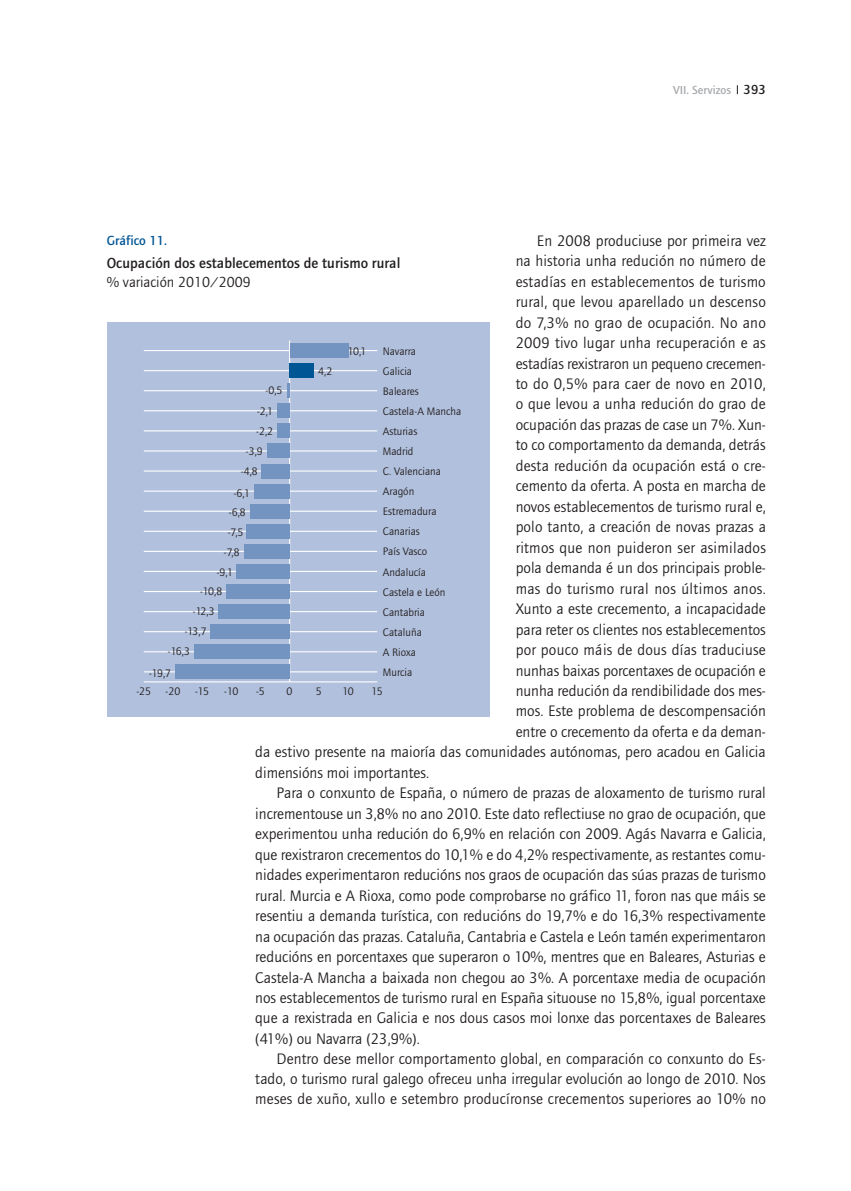
<style>
.page{position:relative;width:851px;height:1191px;background:#fff}
.page>*{position:absolute;margin:0;border:0;box-sizing:border-box;transform-origin:0 0}
.t1{font:15.75px "Foundry Journal";color:#231f20}
.t2{font:15.75px "Foundry Journal";letter-spacing:.02em;color:#231f20}
.t3{font:500 15px "Foundry Journal";color:#231f20}
.t4{font:15px "Foundry Journal";color:#231f20}
.t5{font:500 13.5px "Foundry Journal";color:#005595}
.t6{font:500 12px "Foundry Journal";color:#a7a9ac}
.t7{font:11.25px/20.4px "Foundry Journal";color:#231f20}
.s1{font-size:13.5px;color:#231f20}
</style>
<div class="page">
<div style="left:107px;top:322px;width:383px;height:394px;background:#b1c0dc"></div>
<hr style="left:144px;top:681px;width:233px;height:1px;background:#fff">
<hr style="left:289px;top:340px;width:1px;height:342px;background:#fff">
<hr style="left:144px;top:671px;width:233px;height:1px;background:#fff">
<hr style="left:144px;top:651px;width:233px;height:1px;background:#fff">
<hr style="left:144px;top:631px;width:233px;height:1px;background:#fff">
<hr style="left:144px;top:611px;width:233px;height:1px;background:#fff">
<hr style="left:144px;top:591px;width:233px;height:1px;background:#fff">
<hr style="left:144px;top:571px;width:233px;height:1px;background:#fff">
<hr style="left:144px;top:551px;width:233px;height:1px;background:#fff">
<hr style="left:144px;top:531px;width:233px;height:1px;background:#fff">
<hr style="left:144px;top:510px;width:233px;height:2px;background:#fff">
<hr style="left:144px;top:490px;width:233px;height:2px;background:#fff">
<hr style="left:144px;top:470px;width:233px;height:1px;background:#fff">
<hr style="left:144px;top:450px;width:233px;height:1px;background:#fff">
<hr style="left:144px;top:430px;width:233px;height:1px;background:#fff">
<hr style="left:144px;top:410px;width:233px;height:1px;background:#fff">
<hr style="left:144px;top:390px;width:233px;height:1px;background:#fff">
<hr style="left:144px;top:370px;width:233px;height:1px;background:#fff">
<hr style="left:144px;top:350px;width:233px;height:1px;background:#fff">
<div style="left:289px;top:343px;width:59px;height:15px;background:#7393c1"></div>
<div style="left:289px;top:363px;width:25px;height:15px;background:#005595"></div>
<svg style="left:287px;top:383px;width:2px;height:15px"></svg>
<div style="left:277px;top:403px;width:12px;height:15px;background:#7393c1"></div>
<div style="left:277px;top:424px;width:12px;height:14px;background:#7393c1"></div>
<div style="left:267px;top:444px;width:22px;height:14px;background:#7393c1"></div>
<div style="left:261px;top:464px;width:28px;height:14px;background:#7393c1"></div>
<div style="left:254px;top:484px;width:35px;height:14px;background:#7393c1"></div>
<div style="left:250px;top:504px;width:39px;height:14px;background:#7393c1"></div>
<div style="left:246px;top:524px;width:43px;height:14px;background:#7393c1"></div>
<div style="left:244px;top:544px;width:45px;height:14px;background:#7393c1"></div>
<div style="left:236px;top:564px;width:53px;height:14px;background:#7393c1"></div>
<div style="left:226px;top:584px;width:63px;height:15px;background:#7393c1"></div>
<div style="left:218px;top:604px;width:71px;height:15px;background:#7393c1"></div>
<div style="left:210px;top:624px;width:79px;height:15px;background:#7393c1"></div>
<div style="left:194px;top:644px;width:95px;height:15px;background:#7393c1"></div>
<div style="left:175px;top:664px;width:114px;height:15px;background:#7393c1"></div>
<p class="t6" style="left:673px;top:84px;width:94px">VII. Servizos <span class="s1">393</span></p>
<p class="t1" style="left:537px;top:233px;width:230px">En 2008 produciuse por primeira vez</p>
<p class="t1" style="left:515px;top:253px;width:251px">na historia unha redución no número de</p>
<p class="t1" style="left:515px;top:274px;width:251px">estadías en establecementos de turismo</p>
<p class="t1" style="left:515px;top:294px;width:252px">rural, que levou aparellado un descenso</p>
<p class="t1" style="left:515px;top:315px;width:252px">do 7,3% no grao de ocupación. No ano</p>
<p class="t1" style="left:515px;top:335px;width:252px">2009 tivo lugar unha recuperación e as</p>
<p class="t1" style="left:515px;top:355px;width:251px">estadías rexistraron un pequeno crecemen-</p>
<p class="t1" style="left:515px;top:376px;width:252px">to do 0,5% para caer de novo en 2010,</p>
<p class="t1" style="left:515px;top:396px;width:252px">o que levou a unha redución do grao de</p>
<p class="t1" style="left:515px;top:417px;width:252px">ocupación das prazas de case un 7%. Xun-</p>
<p class="t1" style="left:515px;top:437px;width:251px">to co comportamento da demanda, detrás</p>
<p class="t1" style="left:515px;top:458px;width:251px">desta redución da ocupación está o cre-</p>
<p class="t1" style="left:515px;top:478px;width:252px">cemento da oferta. A posta en marcha de</p>
<p class="t1" style="left:515px;top:499px;width:252px">novos establecementos de turismo rural e,</p>
<p class="t1" style="left:515px;top:519px;width:252px">polo tanto, a creación de novas prazas a</p>
<p class="t1" style="left:515px;top:540px;width:252px">ritmos que non puideron ser asimilados</p>
<p class="t1" style="left:515px;top:560px;width:252px">pola demanda é un dos principais proble-</p>
<p class="t2" style="left:515px;top:580px;width:252px">mas do turismo rural nos últimos anos.</p>
<p class="t1" style="left:515px;top:601px;width:251px">Xunto a este crecemento, a incapacidade</p>
<p class="t1" style="left:515px;top:621px;width:251px">para reter os clientes nos establecementos</p>
<p class="t1" style="left:515px;top:642px;width:252px">por pouco máis de dous días traduciuse</p>
<p class="t1" style="left:515px;top:662px;width:252px">nunhas baixas porcentaxes de ocupación e</p>
<p class="t1" style="left:515px;top:683px;width:252px">nunha redución da rendibilidade dos mes-</p>
<p class="t1" style="left:515px;top:703px;width:251px">mos. Este problema de descompensación</p>
<p class="t1" style="left:515px;top:724px;width:252px">entre o crecemento da oferta e da deman-</p>
<p class="t1" style="left:255px;top:744px;width:512px">da estivo presente na maioría das comunidades autónomas, pero acadou en Galicia</p>
<p class="t1" style="left:255px;top:765px;width:175px">dimensións moi importantes.</p>
<p class="t1" style="left:276px;top:785px;width:490px">Para o conxunto de España, o número de prazas de aloxamento de turismo rural</p>
<p class="t1" style="left:255px;top:806px;width:512px">incrementouse un 3,8% no ano 2010. Este dato reflectiuse no grao de ocupación, que</p>
<p class="t1" style="left:255px;top:826px;width:512px">experimentou unha redución do 6,9% en relación con 2009. Agás Navarra e Galicia,</p>
<p class="t1" style="left:255px;top:846px;width:512px">que rexistraron crecementos do 10,1% e do 4,2% respectivamente, as restantes comu-</p>
<p class="t1" style="left:255px;top:867px;width:512px">nidades experimentaron reducións nos graos de ocupación das súas prazas de turismo</p>
<p class="t1" style="left:255px;top:887px;width:512px">rural. Murcia e A Rioxa, como pode comprobarse no gráfico 11, foron nas que máis se</p>
<p class="t1" style="left:255px;top:908px;width:512px">resentiu a demanda turística, con reducións do 19,7% e do 16,3% respectivamente</p>
<p class="t1" style="left:255px;top:928px;width:512px">na ocupación das prazas. Cataluña, Cantabria e Castela e León tamén experimentaron</p>
<p class="t1" style="left:255px;top:949px;width:512px">reducións en porcentaxes que superaron o 10%, mentres que en Baleares, Asturias e</p>
<p class="t1" style="left:255px;top:969px;width:512px">Castela-A Mancha a baixada non chegou ao 3%. A porcentaxe media de ocupación</p>
<p class="t1" style="left:255px;top:990px;width:512px">nos establecementos de turismo rural en España situouse no 15,8%, igual porcentaxe</p>
<p class="t1" style="left:255px;top:1010px;width:512px">que a rexistrada en Galicia e nos dous casos moi lonxe das porcentaxes de Baleares</p>
<p class="t1" style="left:255px;top:1031px;width:166px">(41%) ou Navarra (23,9%).</p>
<p class="t1" style="left:276px;top:1051px;width:490px">Dentro dese mellor comportamento global, en comparación co conxunto do Es-</p>
<p class="t1" style="left:255px;top:1071px;width:512px">tado, o turismo rural galego ofreceu unha irregular evolución ao longo de 2010. Nos</p>
<p class="t1" style="left:255px;top:1091px;width:512px">meses de xuño, xullo e setembro producíronse crecementos superiores ao 10% no</p>
<p class="t5" style="left:107px;top:234px;width:62px">Gráfico 11.</p>
<p class="t3" style="left:107px;top:255px;width:295px">Ocupación dos establecementos de turismo rural</p>
<p class="t4" style="left:107px;top:275px;width:146px">% variación 2010/2009</p>
<p class="t7" style="left:383px;top:342px;width:35px">Navarra</p>
<p class="t7" style="left:348px;top:342px;width:20px">10,1</p>
<p class="t7" style="left:383px;top:362px;width:31px">Galicia</p>
<p class="t7" style="left:318px;top:362px;width:16px">4,2</p>
<p class="t7" style="left:265px;top:381px;width:18px">-0,5</p>
<p class="t7" style="left:383px;top:382px;width:37px">Baleares</p>
<p class="t7" style="left:383px;top:402px;width:80px">Castela-A Mancha</p>
<p class="t7" style="left:256px;top:402px;width:18px">-2,1 -2,2</p>
<p class="t7" style="left:383px;top:422px;width:36px">Asturias</p>
<p class="t7" style="left:383px;top:442px;width:32px">Madrid</p>
<p class="t7" style="left:246px;top:442px;width:18px">-3,9</p>
<p class="t7" style="left:383px;top:462px;width:59px">C. Valenciana</p>
<p class="t7" style="left:234px;top:462px;width:26px;line-height:21.3px;text-indent:7px">-4,8 -6,1</p>
<p class="t7" style="left:224px;top:523px;width:21px;text-align:center">-7,5 -7,8</p>
<p class="t7" style="left:383px;top:482px;width:33px">Aragón</p>
<p class="t7" style="left:383px;top:502px;width:55px">Estremadura</p>
<p class="t7" style="left:229px;top:503px;width:18px">-6,8</p>
<p class="t7" style="left:383px;top:522px;width:38px">Canarias</p>
<p class="t7" style="left:383px;top:542px;width:46px">País Vasco</p>
<p class="t7" style="left:383px;top:562px;width:45px">Andalucía</p>
<p class="t7" style="left:217px;top:562px;width:18px">-9,1</p>
<p class="t7" style="left:383px;top:583px;width:64px">Castela e León</p>
<p class="t7" style="left:200px;top:582px;width:24px">-10,8</p>
<p class="t7" style="left:168px;top:623px;width:40px;line-height:19.5px;text-indent:17px">-13,7 -16,3</p>
<p class="t7" style="left:149px;top:664px;width:24px">-19,7</p>
<p class="t7" style="left:193px;top:602px;width:23px">-12,3</p>
<p class="t7" style="left:383px;top:603px;width:44px">Cantabria</p>
<p class="t7" style="left:383px;top:623px;width:40px">Cataluña</p>
<p class="t7" style="left:383px;top:643px;width:34px">A Rioxa</p>
<p class="t7" style="left:383px;top:663px;width:31px">Murcia</p>
<p class="t7" style="left:136px;top:682px;width:16px">-25</p>
<p class="t7" style="left:165px;top:682px;width:16px">-20</p>
<p class="t7" style="left:195px;top:682px;width:15px">-15</p>
<p class="t7" style="left:224px;top:682px;width:16px">-10</p>
<p class="t7" style="left:256px;top:682px;width:10px">-5</p>
<p class="t7" style="left:286px;top:682px;width:7px">0</p>
<p class="t7" style="left:316px;top:682px;width:7px">5</p>
<p class="t7" style="left:342px;top:682px;width:13px">10</p>
<p class="t7" style="left:371px;top:682px;width:13px">15</p>
</div>
